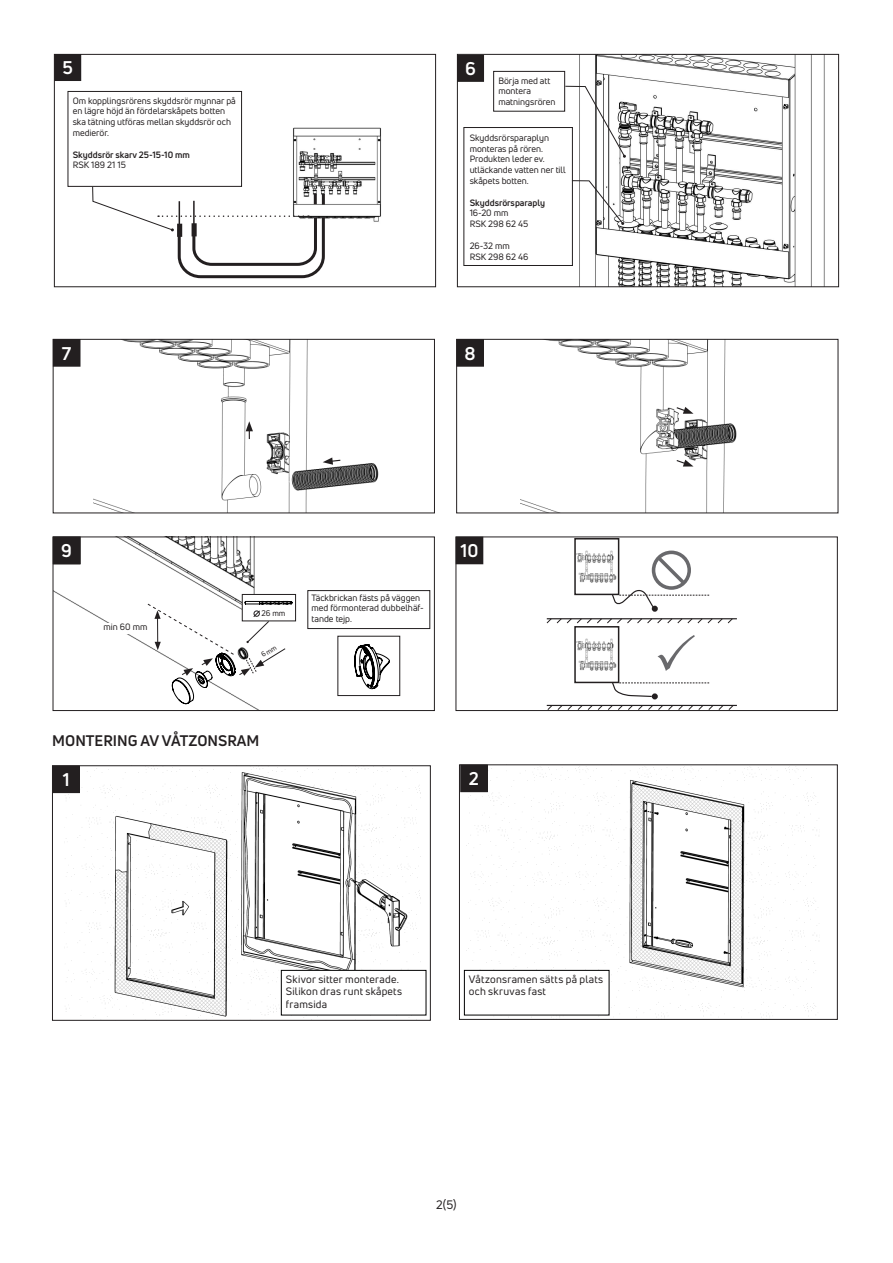
<style>
.page{position:relative;width:893px;height:1263px;background:#fff}
.page>*{position:absolute;margin:0;border:0;box-sizing:border-box;transform-origin:0 0}
.Vit_text{font:700 18px "Uni Neue";color:#fff}
.Mellanrubrik{font:700 15px "Uni Neue";color:#231f20}
.t1{font:12px "Uni Neue";color:#231f20}
.t2{font:10.5px/12.6px "Uni Neue";letter-spacing:.025em;color:#231f20}
.Detaljtext{font:9px/10.8px "Uni Neue";color:#231f20}
.Detaljtext-2{font:700 9px/10.8px "Uni Neue";color:#231f20}
.t3{font:7.95px "Uni Neue";color:#231f20}
.s1{font-weight:400}
</style>
<div class="page">
<img style="left:520px;top:341px;width:217px;height:170px">
<div style="left:456px;top:339px;width:382px;height:174px;border:1px solid #231f20"></div>
<div style="left:457px;top:340px;width:26px;height:26px;background:#231f20"></div>
<div style="left:456px;top:339px;width:28px;height:28px;border:2px solid #231f20"></div>
<svg style="left:675px;top:406px;width:18px;height:8px"></svg>
<svg style="left:675px;top:459px;width:18px;height:7px"></svg>
<img style="left:93px;top:341px;width:286px;height:170px">
<div style="left:53px;top:339px;width:382px;height:174px;border:1px solid #231f20"></div>
<svg style="left:246px;top:421px;width:7px;height:18px"></svg>
<svg style="left:323px;top:457px;width:19px;height:8px"></svg>
<div style="left:54px;top:340px;width:26px;height:26px;background:#231f20"></div>
<div style="left:53px;top:339px;width:27px;height:28px;border:2px solid #231f20"></div>
<img style="left:55px;top:539px;width:376px;height:170px">
<div style="left:53px;top:537px;width:382px;height:174px;border:1px solid #231f20"></div>
<div style="left:242px;top:594px;width:54px;height:27px;background:#fff"></div>
<div style="left:242px;top:594px;width:54px;height:27px;border:1px solid #231f20"></div>
<hr style="left:242px;top:670px;width:56px;height:1px;background:#000">
<hr style="left:242px;top:597px;width:56px;height:1px;background:#000">
<hr style="left:242px;top:667px;width:56px;height:1px;background:#000">
<div style="left:53px;top:537px;width:28px;height:27px;border:2px solid #231f20"></div>
<div style="left:53px;top:537px;width:27px;height:26px;background:#231f20"></div>
<div style="left:456px;top:537px;width:382px;height:174px;border:1px solid #231f20"></div>
<hr style="left:547px;top:618px;width:190px;height:1px;background:#231f20">
<div style="left:574px;top:626px;width:45px;height:57px;border:2px solid #231f20"></div>
<hr style="left:547px;top:705px;width:190px;height:1px;background:#231f20">
<svg style="left:611px;top:681px;width:98px;height:18px"></svg>
<img style="left:577px;top:638px;width:40px;height:33px">
<div style="left:652px;top:551px;width:39px;height:39px;border:4px solid #69696c;border-radius:50%"></div>
<svg style="left:611px;top:553px;width:98px;height:59px"></svg>
<svg style="left:547px;top:618px;width:186px;height:5px"></svg>
<svg style="left:547px;top:706px;width:187px;height:4px"></svg>
<div style="left:456px;top:537px;width:27px;height:26px;background:#231f20"></div>
<div style="left:338px;top:636px;width:62px;height:60px;border:1px solid #231f20"></div>
<svg style="left:341px;top:640px;width:55px;height:53px"></svg>
<div style="left:575px;top:539px;width:44px;height:55px;background:#fff"></div>
<div style="left:574px;top:538px;width:45px;height:57px;border:2px solid #231f20"></div>
<img style="left:577px;top:550px;width:40px;height:33px">
<div style="left:308px;top:591px;width:122px;height:37px;background:#fff"></div>
<div style="left:307px;top:590px;width:123px;height:39px;border:1px solid #231f20"></div>
<img style="left:65px;top:767px;width:355px;height:251px">
<div style="left:52px;top:765px;width:379px;height:255px;border:1px solid #231f20"></div>
<div style="left:53px;top:766px;width:26px;height:26px;background:#231f20"></div>
<div style="left:52px;top:765px;width:28px;height:28px;border:2px solid #231f20"></div>
<img style="left:464px;top:766px;width:354px;height:252px">
<div style="left:459px;top:764px;width:379px;height:256px;border:1px solid #231f20"></div>
<div style="left:461px;top:765px;width:26px;height:26px;background:#231f20"></div>
<div style="left:460px;top:764px;width:28px;height:28px;border:2px solid #231f20"></div>
<div style="left:281px;top:970px;width:145px;height:45px;background:#fff"></div>
<div style="left:281px;top:970px;width:145px;height:45px;border:1px solid #000"></div>
<div style="left:464px;top:970px;width:145px;height:45px;background:#fff"></div>
<div style="left:464px;top:970px;width:145px;height:45px;border:1px solid #000"></div>
<div style="left:104px;top:624px;width:48px;height:10px;background:#fff"></div>
<img style="left:293px;top:127px;width:88px;height:95px">
<div style="left:54px;top:54px;width:382px;height:233px;border:1px solid #231f20"></div>
<div style="left:55px;top:55px;width:25px;height:25px;background:#231f20"></div>
<div style="left:54px;top:54px;width:27px;height:27px;border:2px solid #231f20"></div>
<div style="left:68px;top:91px;width:174px;height:96px;border:1px solid #231f20"></div>
<img style="left:574px;top:56px;width:251px;height:229px">
<div style="left:457px;top:54px;width:382px;height:233px;border:1px solid #231f20"></div>
<div style="left:493px;top:71px;width:72px;height:41px;border:1px solid #231f20"></div>
<svg style="left:565px;top:86px;width:61px;height:72px"></svg>
<div style="left:463px;top:127px;width:110px;height:139px;border:1px solid #231f20"></div>
<svg style="left:571px;top:180px;width:53px;height:45px"></svg>
<div style="left:458px;top:56px;width:25px;height:25px;background:#231f20"></div>
<div style="left:457px;top:55px;width:27px;height:27px;border:2px solid #231f20"></div>
<svg style="left:92px;top:186px;width:234px;height:93px"></svg>
<div style="left:177px;top:224px;width:5px;height:13px;border:3px solid #231f20"></div>
<svg style="left:147px;top:597px;width:145px;height:111px"></svg>
<p class="Vit_text" style="left:62px;top:57px;width:12px">5</p>
<p class="Detaljtext" style="left:73px;top:95px;width:165px">Om kopplingsrörens skyddsrör mynnar på en lägre höjd än fördelarskåpets botten ska tätning utföras mellan skyddsrör och medierör.</p>
<p class="Detaljtext-2" style="left:73px;top:149px;width:119px">Skyddsrör skarv 25-15-10 mm<br><span class="s1">RSK 189 21 15</span></p>
<p class="Vit_text" style="left:465px;top:57px;width:12px">6</p>
<p class="Detaljtext" style="left:498px;top:75px;width:53px">Börja med att montera</p>
<p class="Detaljtext" style="left:498px;top:97px;width:59px">matningsrören</p>
<p class="Detaljtext" style="left:470px;top:132px;width:98px">Skyddsrörsparaplyn monteras på rören.<br>Produkten leder ev. utläckande vatten ner till skåpets botten.</p>
<p class="Detaljtext-2" style="left:470px;top:197px;width:77px">Skyddsrörsparaply<br><span class="s1">16-20 mm<br>RSK 298 62 45</span></p>
<p class="Detaljtext" style="left:470px;top:240px;width:60px">26-32 mm<br>RSK 298 62 46</p>
<p class="Vit_text" style="left:62px;top:342px;width:11px">7</p>
<p class="Vit_text" style="left:465px;top:342px;width:13px">8</p>
<p class="Vit_text" style="left:61px;top:539px;width:12px">9</p>
<p class="Vit_text" style="left:61px;top:539px;width:12px">6</p>
<p class="Vit_text" style="left:461px;top:539px;width:19px">10</p>
<p class="Detaljtext" style="left:312px;top:592px;width:114px">Täckbrickan fästs på väggen med förmonterad dubbelhäf&shy;tande tejp.</p>
<p class="t3" style="left:261px;top:609px;width:26px">26 mm</p>
<p class="Detaljtext" style="left:104px;top:622px;width:45px">min 60 mm</p>
<p class="Mellanrubrik" style="left:52px;top:731px;width:209px">MONTERING AV VÅTZONSRAM</p>
<p class="Vit_text" style="left:63px;top:768px;width:8px">1</p>
<p class="Vit_text" style="left:469px;top:767px;width:12px">2</p>
<p class="t2" style="left:286px;top:973px;width:118px">Skivor sitter monterade.<br>Silikon dras runt skåpets framsida</p>
<p class="t2" style="left:469px;top:973px;width:136px">Våtzonsramen sätts på plats och skruvas fast</p>
<h3 class="t1" style="left:436px;top:1197px;width:22px">2(5)</h3>
</div>
